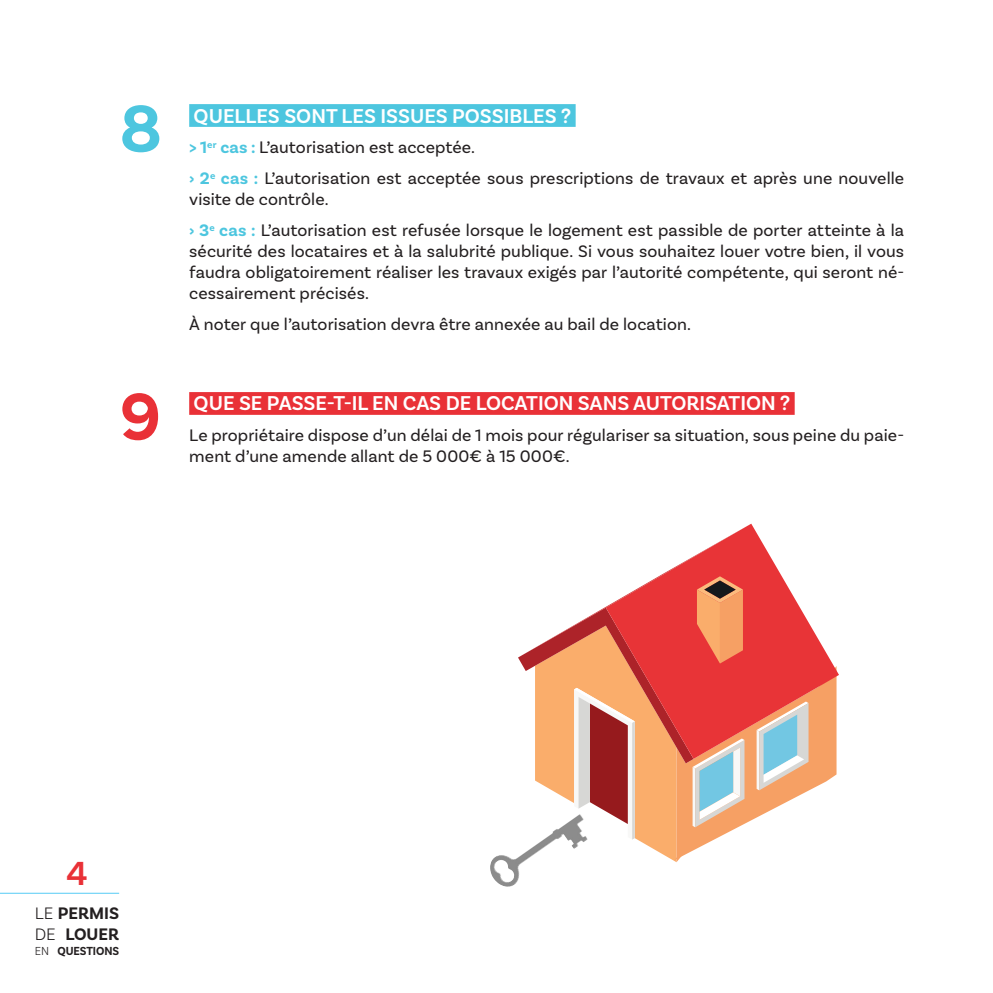
<style>
.page{position:relative;width:993px;height:993px;background:#fff}
.page>*{position:absolute;margin:0;border:0;box-sizing:border-box;transform-origin:0 0}
.t1{font:700 70px "Basic Sans";color:#4dc6df}
.t2{font:700 70px "Basic Sans";color:#e93137}
.t3{font:600 35px "Basic Sans";color:#e93137}
.t4{font:600 21px "Basic Sans";color:#fff}
.t5{font:17.5px/21px "Basic Sans";letter-spacing:.005em;color:#231f20}
.t6{font:700 17.5px "Basic Sans";color:#231f20}
.t7{font:700 12.25px "Basic Sans";letter-spacing:-.005em;color:#231f20;scale:.95 1}
.s1{font-weight:700;color:#4dc6df}
.s2{font-weight:300}
</style>
<div class="page">
<hr style="left:0;top:892px;width:119px;height:1px;background:#56cbf5">
<div style="left:189px;top:104px;width:386px;height:23px;background:#4dc6df"></div>
<div style="left:189px;top:392px;width:605px;height:22px;background:#e93137"></div>
<svg style="left:518px;top:523px;width:318px;height:338px"></svg>
<img style="left:490px;top:813px;width:97px;height:74px">
<p class="t1" style="left:120px;top:86px;width:44px">8</p>
<p class="t2" style="left:120px;top:374px;width:43px">9</p>
<p class="t4" style="left:193px;top:103px;width:379px">QUELLES SONT LES ISSUES POSSIBLES ?</p>
<p class="t5" style="left:189px;top:137px;width:287px"><span class="s1">&gt; 1</span><sup>er</sup> <span class="s1">cas :</span> L’autorisation est acceptée.</p>
<p class="t5" style="left:189px;top:168px;width:716px"><span class="s1">› 2</span><sup>e</sup> <span class="s1">cas :</span> L’autorisation est acceptée sous prescriptions de travaux et après une nouvelle visite de contrôle.</p>
<p class="t5" style="left:189px;top:220px;width:716px;text-align:justify"><span class="s1">› 3</span><sup>e</sup> <span class="s1">cas :</span> L’autorisation est refusée lorsque le logement est passible de porter atteinte à la sécurité des locataires et à la salubrité publique. Si vous souhaitez louer votre bien, il vous faudra obligatoirement réaliser les travaux exigés par l’autorité compétente, qui seront né&shy;cessairement précisés.</p>
<p class="t5" style="left:189px;top:314px;width:503px">À noter que l’autorisation devra être annexée au bail de location.</p>
<p class="t4" style="left:193px;top:390px;width:598px">QUE SE PASSE-T-IL EN CAS DE LOCATION SANS AUTORISATION ?</p>
<p class="t5" style="left:189px;top:425px;width:716px">Le propriétaire dispose d’un délai de 1 mois pour régulariser sa situation, sous peine du paie&shy;ment d’une amende allant de 5 000€ à 15 000€.</p>
<p class="t3" style="left:66px;top:851px;width:23px">4</p>
<p class="t6" style="left:35px;top:902px;width:86px"><span class="s2">LE</span> PERMIS</p>
<p class="t6" style="left:35px;top:923px;width:86px"><span class="s2">DE</span> LOUER</p>
<p class="t7" style="left:35px;top:943px;width:90px"><span class="s2">EN</span> QUESTIONS</p>
</div>
